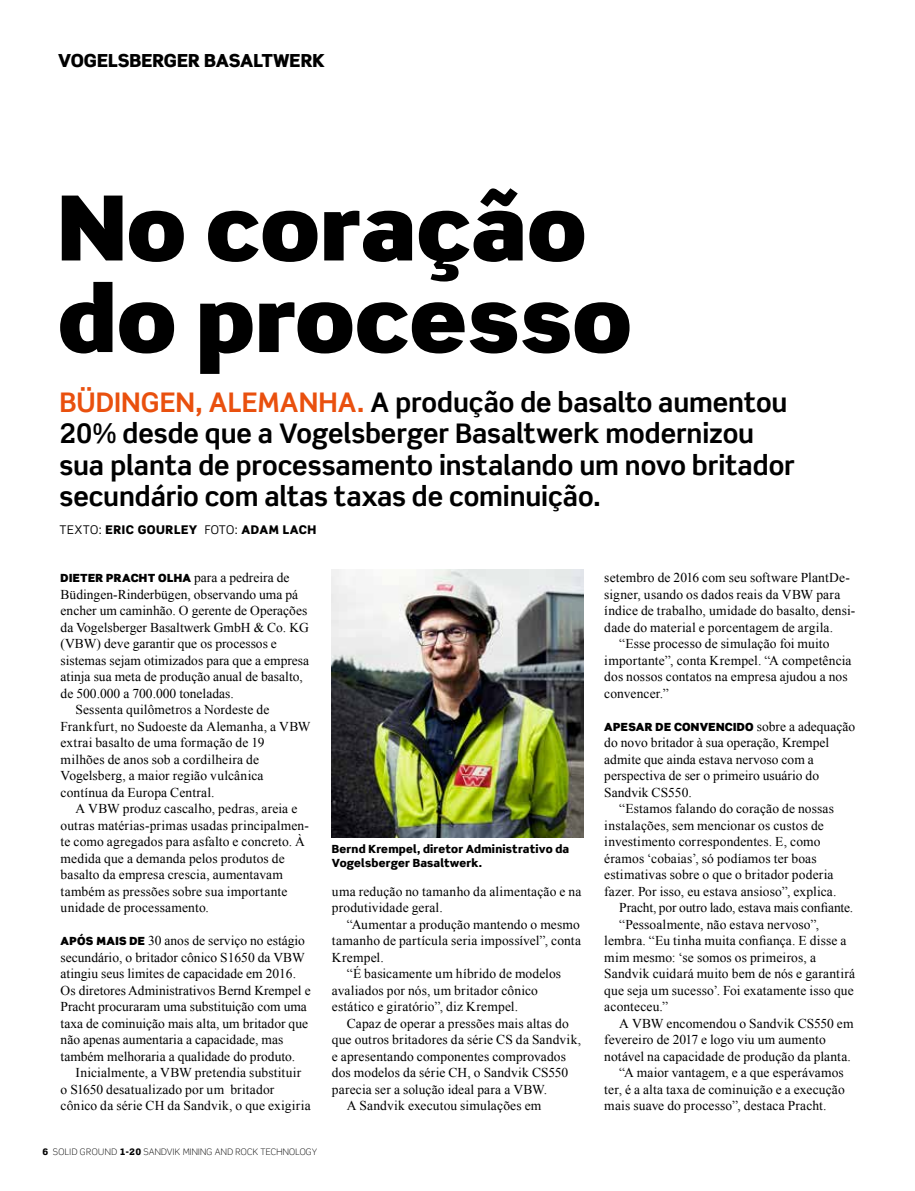
<style>
.page{position:relative;width:915px;height:1191px;background:#fff}
.page>*{position:absolute;margin:0;border:0;box-sizing:border-box;transform-origin:0 0}
.t1{font:900 90px/91.5px "Scene Pro";letter-spacing:.01em;color:#000}
.t2{font:700 27px/31.5px "Scene Pro";letter-spacing:-.005em;color:#000}
.t3{font:900 18px "Scene Pro";color:#000}
.t4{font:13.5px/16.5px "Times New Roman WGL";letter-spacing:.005em;color:#000}
.t5{font:900 12px "Scene Pro";letter-spacing:.04em;color:#000}
.t6{font:900 11.25px "Scene Pro";letter-spacing:.03em;color:#000}
.t7{font:900 11.25px/13.5px "Scene Pro";letter-spacing:.015em;color:#000}
.t8{font:300 9px "Scene Pro";letter-spacing:.025em;color:#000}
.s1{color:#e9500e}
.s2{font-weight:400}
.s3{font-family:"Times New Roman WGL";font-weight:400;font-size:13.5px}
.s4{font-family:"Scene Pro";font-weight:900;font-size:11.25px}
.s5{font-weight:900}
</style>
<div class="page">
<img style="left:332px;top:570px;width:251px;height:267px">
<h3 class="t3" style="left:58px;top:49px;width:268px">VOGELSBERGER BASALTWERK</h3>
<h1 class="t1" style="left:58px;top:180px;width:574px">No coração do processo</h1>
<h2 class="t2" style="left:60px;top:386px;width:736px"><span class="s1">BÜDINGEN, ALEMANHA.</span> A produção de basalto aumentou 20% desde que a Vogelsberger Basaltwerk modernizou sua planta de processamento instalando um novo britador secundário com altas taxas de cominuição.</h2>
<p class="t5" style="left:60px;top:522px;width:258px"><span class="s2">TEXTO:</span> ERIC GOURLEY <span class="s2">FOTO:</span> ADAM LACH</p>
<p class="t6" style="left:61px;top:571px;width:230px">DIETER PRACHT OLHA <span class="s3">para a pedreira de</span></p>
<p class="t4" style="left:61px;top:586px;width:239px">Büdingen-Rinderbügen, observando uma pá</p>
<p class="t4" style="left:61px;top:602px;width:248px">encher um caminhão. O gerente de Operações</p>
<p class="t4" style="left:61px;top:619px;width:250px">da Vogelsberger Basaltwerk GmbH &amp; Co. KG</p>
<p class="t4" style="left:61px;top:635px;width:218px">(VBW) deve garantir que os processos e</p>
<p class="t4" style="left:61px;top:652px;width:250px">sistemas sejam otimizados para que a empresa</p>
<p class="t4" style="left:61px;top:668px;width:244px">atinja sua meta de produção anual de basalto,</p>
<p class="t4" style="left:61px;top:685px;width:174px">de 500.000 a 700.000 toneladas.</p>
<p class="t4" style="left:75px;top:701px;width:195px">Sessenta quilômetros a Nordeste de</p>
<p class="t4" style="left:61px;top:717px;width:251px">Frankfurt, no Sudoeste da Alemanha, a VBW</p>
<p class="t4" style="left:61px;top:734px;width:205px">extrai basalto de uma formação de 19</p>
<p class="t4" style="left:61px;top:750px;width:200px">milhões de anos sob a cordilheira de</p>
<p class="t4" style="left:61px;top:767px;width:204px">Vogelsberg, a maior região vulcânica</p>
<p class="t4" style="left:61px;top:783px;width:155px">contínua da Europa Central.</p>
<p class="t4" style="left:75px;top:800px;width:223px">A VBW produz cascalho, pedras, areia e</p>
<p class="t4" style="left:61px;top:816px;width:250px">outras matérias-primas usadas principalmen-</p>
<p class="t4" style="left:61px;top:833px;width:246px">te como agregados para asfalto e concreto. À</p>
<p class="t4" style="left:61px;top:849px;width:225px">medida que a demanda pelos produtos de</p>
<p class="t4" style="left:61px;top:866px;width:224px">basalto da empresa crescia, aumentavam</p>
<p class="t4" style="left:61px;top:882px;width:228px">também as pressões sobre sua importante</p>
<p class="t4" style="left:61px;top:899px;width:150px">unidade de processamento.</p>
<p class="t4" style="left:61px;top:932px;width:251px"><span class="s4">APÓS MAIS DE</span> 30 anos de serviço no estágio secundário, o britador cônico S1650 da VBW atingiu seus limites de capacidade em 2016.<br>Os diretores Administrativos Bernd Krempel e Pracht procuraram uma substituição com uma taxa de cominuição mais alta, um britador que não apenas aumentaria a capacidade, mas também melhoraria a qualidade do produto.</p>
<p class="t4" style="left:61px;top:1064px;width:251px;text-indent:15px">Inicialmente, a VBW pretendia substituir o S1650 desatualizado por um britador cônico da série CH da Sandvik, o que exigiria</p>
<p class="t8" style="left:43px;top:1146px;width:276px"><span class="s5">6</span> SOLID GROUND <span class="s5">1-20</span> SANDVIK MINING AND ROCK TECHNOLOGY</p>
<p class="t7" style="left:332px;top:842px;width:239px">Bernd Krempel, diretor Administrativo da<br>Vogelsberger Basaltwerk.</p>
<p class="t4" style="left:332px;top:883px;width:251px">uma redução no tamanho da alimentação e na produtividade geral.</p>
<p class="t4" style="left:332px;top:916px;width:250px;text-align:justify;text-indent:15px">“Aumentar a produção mantendo o mesmo tamanho de partícula seria impossível”, conta Krempel.</p>
<p class="t4" style="left:332px;top:965px;width:230px;text-indent:15px">“É basicamente um híbrido de modelos avaliados por nós, um britador cônico estático e giratório”, diz Krempel.</p>
<p class="t4" style="left:347px;top:1015px;width:223px">Capaz de operar a pressões mais altas do</p>
<p class="t4" style="left:332px;top:1031px;width:250px">que outros britadores da série CS da Sandvik,</p>
<p class="t4" style="left:332px;top:1047px;width:235px">e apresentando componentes comprovados</p>
<p class="t4" style="left:332px;top:1064px;width:237px">dos modelos da série CH, o Sandvik CS550</p>
<p class="t4" style="left:332px;top:1080px;width:216px">parecia ser a solução ideal para a VBW.</p>
<p class="t4" style="left:347px;top:1097px;width:196px">A Sandvik executou simulações em</p>
<p class="t4" style="left:604px;top:569px;width:247px">setembro de 2016 com seu software PlantDe-</p>
<p class="t4" style="left:604px;top:585px;width:237px">signer, usando os dados reais da VBW para</p>
<p class="t4" style="left:604px;top:602px;width:252px">índice de trabalho, umidade do basalto, densi-</p>
<p class="t4" style="left:604px;top:618px;width:230px">dade do material e porcentagem de argila.</p>
<p class="t4" style="left:619px;top:635px;width:212px">“Esse processo de simulação foi muito</p>
<p class="t4" style="left:604px;top:651px;width:248px">importante”, conta Krempel. “A competência</p>
<p class="t4" style="left:604px;top:668px;width:245px">dos nossos contatos na empresa ajudou a nos</p>
<p class="t4" style="left:604px;top:684px;width:66px">convencer.”</p>
<p class="t6" style="left:604px;top:719px;width:252px">APESAR DE CONVENCIDO <span class="s3">sobre a adequação</span></p>
<p class="t4" style="left:604px;top:734px;width:226px">do novo britador à sua operação, Krempel admite que ainda estava nervoso com a perspectiva de ser o primeiro usuário do Sandvik CS550.</p>
<p class="t4" style="left:619px;top:800px;width:216px">“Estamos falando do coração de nossas</p>
<p class="t4" style="left:604px;top:817px;width:221px">instalações, sem mencionar os custos de</p>
<p class="t4" style="left:604px;top:833px;width:217px">investimento correspondentes. E, como</p>
<p class="t4" style="left:604px;top:850px;width:214px">éramos ‘cobaias’, só podíamos ter boas</p>
<p class="t4" style="left:604px;top:866px;width:231px">estimativas sobre o que o britador poderia</p>
<p class="t4" style="left:604px;top:882px;width:233px">fazer. Por isso, eu estava ansioso”, explica.</p>
<p class="t4" style="left:619px;top:899px;width:235px">Pracht, por outro lado, estava mais confiante.</p>
<p class="t4" style="left:619px;top:915px;width:201px">“Pessoalmente, não estava nervoso”,</p>
<p class="t4" style="left:604px;top:932px;width:244px">lembra. “Eu tinha muita confiança. E disse a</p>
<p class="t4" style="left:604px;top:948px;width:213px">mim mesmo: ‘se somos os primeiros, a</p>
<p class="t4" style="left:604px;top:965px;width:252px">Sandvik cuidará muito bem de nós e garantirá</p>
<p class="t4" style="left:604px;top:981px;width:251px">que seja um sucesso’. Foi exatamente isso que</p>
<p class="t4" style="left:604px;top:998px;width:65px">aconteceu.”</p>
<p class="t4" style="left:619px;top:1014px;width:236px">A VBW encomendou o Sandvik CS550 em</p>
<p class="t4" style="left:604px;top:1031px;width:223px">fevereiro de 2017 e logo viu um aumento</p>
<p class="t4" style="left:604px;top:1047px;width:248px">notável na capacidade de produção da planta.</p>
<p class="t4" style="left:619px;top:1064px;width:226px">“A maior vantagem, e a que esperávamos</p>
<p class="t4" style="left:604px;top:1080px;width:242px">ter, é a alta taxa de cominuição e a execução</p>
<p class="t4" style="left:604px;top:1097px;width:223px">mais suave do processo”, destaca Pracht.</p>
</div>
